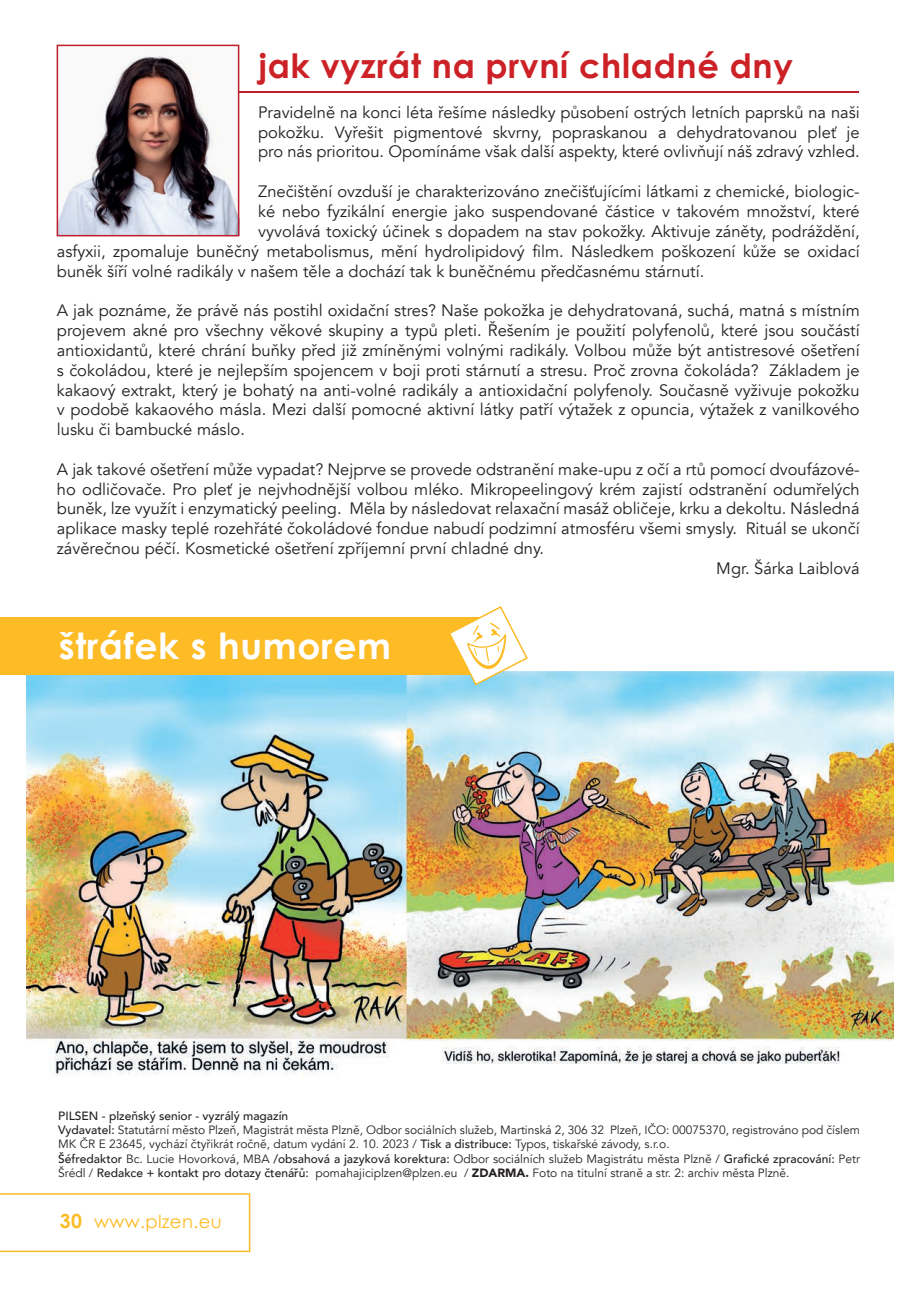
<style>
.page{position:relative;width:919px;height:1289px;background:#fff}
.page>*{position:absolute;margin:0;border:0;box-sizing:border-box;transform-origin:0 0}
.t1{font:700 36px "Century Gothic";letter-spacing:.02em;color:#fff}
.t2{font:700 33.6px "Century Gothic";letter-spacing:.02em;color:#cc2126}
.t3{font:18px "Century Gothic";letter-spacing:.02em;color:#fdbb26}
.t4{font:16.5px/19.8px "Avenir";color:#231f20;text-align:justify}
.t5{font:12px/14.4px "Avenir";color:#231f20}
.s1{font-weight:500}
.s2{font-weight:900}
.s3{font-weight:700;font-size:19.5px}
</style>
<div class="page">
<img style="left:27px;top:671px;width:866px;height:405px">
<svg style="left:0;top:1193px;width:250px;height:59px"></svg>
<div style="left:0;top:617px;width:492px;height:57px;background:#fdbb26"></div>
<svg style="left:448px;top:606px;width:80px;height:79px"></svg>
<svg style="left:57px;top:45px;width:182px;height:191px"></svg>
<hr style="left:240px;top:91px;width:618px;height:2px;background:#be1d2c">
<h2 class="t2" style="left:258px;top:41px;width:536px">jak vyzrát na první chladné dny</h2>
<p class="t4" style="left:258px;top:103px;width:603px">Pravidelně na konci léta řešíme následky působení ostrých letních paprsků na naši pokožku. Vyřešit pigmentové skvrny, popraskanou a dehydratovanou pleť je pro nás prioritou. Opomínáme však další aspekty, které ovlivňují náš zdravý vzhled.</p>
<p class="t4" style="left:258px;top:182px;width:603px">Znečištění ovzduší je charakterizováno znečišťujícími látkami z chemické, biologic&shy;ké nebo fyzikální energie jako suspendované částice v takovém množství, které vyvolává toxický účinek s dopadem na stav pokožky. Aktivuje záněty, podráždění,</p>
<p class="t4" style="left:57px;top:241px;width:804px">asfyxii, zpomaluje buněčný metabolismus, mění hydrolipidový film. Následkem poškození kůže se oxidací buněk šíří volné radikály v našem těle a dochází tak k buněčnému předčasnému stárnutí.</p>
<p class="t4" style="left:57px;top:301px;width:804px">A jak poznáme, že právě nás postihl oxidační stres? Naše pokožka je dehydratovaná, suchá, matná s místním projevem akné pro všechny věkové skupiny a typů pleti. Řešením je použití polyfenolů, které jsou součástí antioxidantů, které chrání buňky před již zmíněnými volnými radikály. Volbou může být antistresové ošetření s čokoládou, které je nejlepším spojencem v boji proti stárnutí a stresu. Proč zrovna čokoláda? Základem je kakaový extrakt, který je bohatý na anti-volné radikály a antioxidační polyfenoly. Současně vyživuje pokožku v podobě kakaového másla. Mezi další pomocné aktivní látky patří výtažek z opuncia, výtažek z vanilkového lusku či bambucké máslo.</p>
<p class="t4" style="left:57px;top:459px;width:804px">A jak takové ošetření může vypadat? Nejprve se provede odstranění make-upu z očí a rtů pomocí dvoufázové-</p>
<p class="t4" style="left:57px;top:479px;width:804px">ho odličovače. Pro pleť je nejvhodnější volbou mléko. Mikropeelingový krém zajistí odstranění odumřelých</p>
<p class="t4" style="left:57px;top:499px;width:804px">buněk, lze využít i enzymatický peeling. Měla by následovat relaxační masáž obličeje, krku a dekoltu. Následná</p>
<p class="t4" style="left:57px;top:519px;width:804px">aplikace masky teplé rozehřáté čokoládové fondue nabudí podzimní atmosféru všemi smysly. Rituál se ukončí</p>
<p class="t4" style="left:57px;top:538px;width:488px">závěrečnou péčí. Kosmetické ošetření zpříjemní první chladné dny.</p>
<p class="t4" style="left:716px;top:558px;width:145px">Mgr. Šárka Laiblová</p>
<h1 class="t1" style="left:59px;top:618px;width:333px">štráfek s humorem</h1>
<p class="t5" style="left:58px;top:1108px;width:803px"><span class="s1">PILSEN - plzeňský senior - vyzrálý magazín<br>Vydavatel:</span> Statutární město Plzeň, Magistrát města Plzně, Odbor sociálních služeb, Martinská 2, 306 32 Plzeň, IČO: 00075370, registrováno pod číslem MK ČR E 23645, vychází čtyřikrát ročně, datum vydání 2. 10. 2023 / <span class="s1">Tisk a distribuce:</span> Typos, tiskařské závody, s.r.o.<br><span class="s1">Šéfredaktor</span> Bc. Lucie Hovorková, MBA <span class="s1">/obsahová a jazyková korektura:</span> Odbor sociálních služeb Magistrátu města Plzně / <span class="s1">Grafické zpracování:</span> Petr Šrédl / <span class="s1">Redakce + kontakt pro dotazy čtenářů:</span> pomahajiciplzen@plzen.eu / <span class="s2">ZDARMA.</span> Foto na titulní straně a str. 2: archiv města Plzně.</p>
<p class="t3" style="left:60px;top:1208px;width:163px"><span class="s3">30</span> www.plzen.eu</p>
</div>
